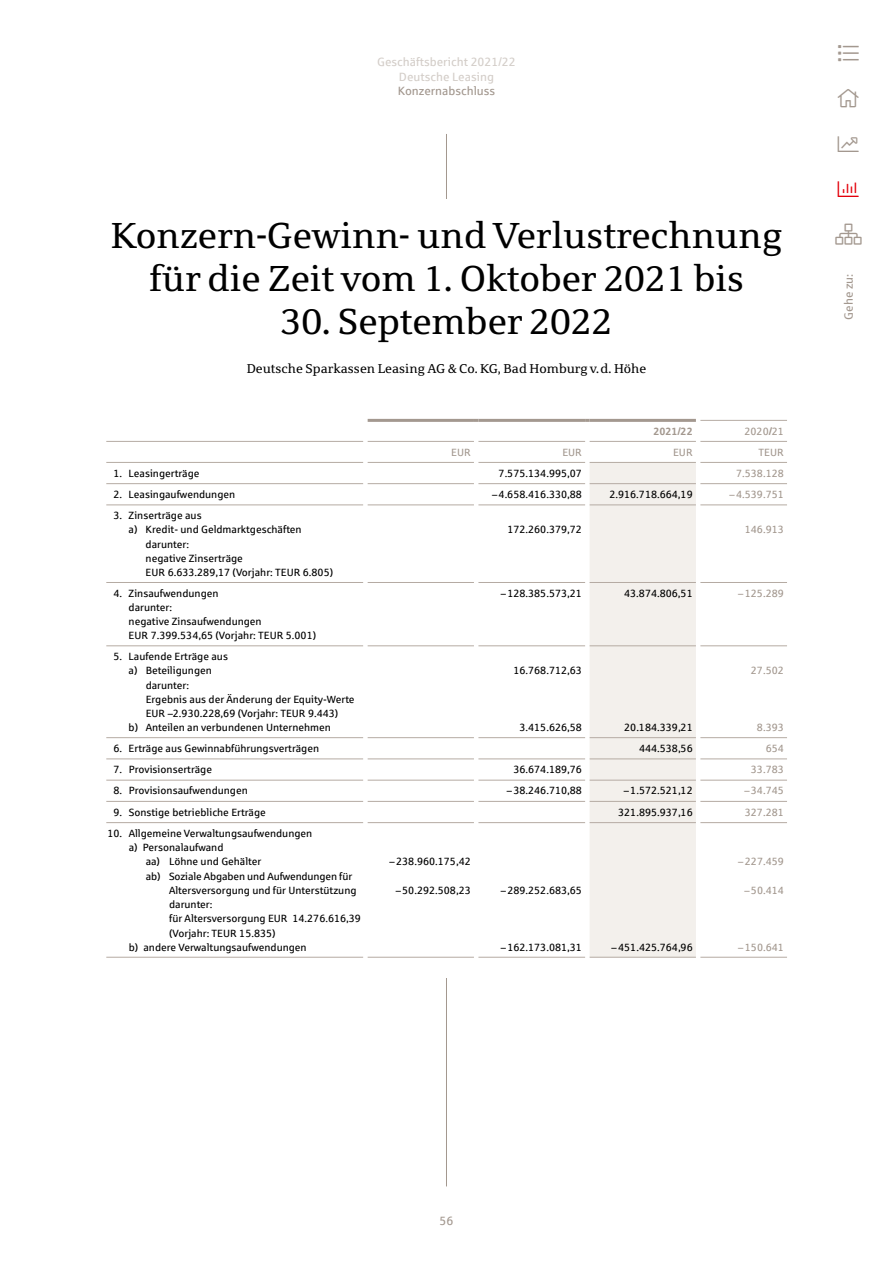
<style>
.page{position:relative;width:893px;height:1263px;background:#fff}
.page>*{position:absolute;margin:0;border:0;box-sizing:border-box;transform-origin:0 0}
.t1{font:36px/43.2px "Sparkasse Serif";color:#000;text-align:center}
.t2{font:300 21px "Font Awesome 5 Pro";color:#a3988f}
.t3{font:12.75px "Sparkasse Serif";color:#000}
.t4{font:12px/14.4px "Sparkasse Rg";color:#d4cec9;text-align:center}
.t5{font:12px "Sparkasse Rg";color:#a3988f}
.t6{font:10.5px/14.2px "Sparkasse Rg";color:#000}
.t7{font:10.5px "Sparkasse Rg";color:#a3988f}
.t8{font:700 10.5px "Sparkasse Rg";color:#a3988f}
.s1{font-weight:700}
</style>
<div class="page">
<hr style="left:446px;top:134px;width:1px;height:1052px;background:#a3988f">
<div style="left:425px;top:200px;width:43px;height:778px;background:#fff"></div>
<div style="left:590px;top:463px;width:106px;height:494px;background:#f3f0ec"></div>
<hr style="left:700px;top:420px;width:87px;height:1px;background:#b5aba3">
<hr style="left:106px;top:441px;width:257px;height:1px;background:#b5aba3">
<hr style="left:368px;top:441px;width:106px;height:1px;background:#b5aba3">
<hr style="left:478px;top:441px;width:107px;height:1px;background:#b5aba3">
<hr style="left:590px;top:441px;width:106px;height:1px;background:#b5aba3">
<hr style="left:700px;top:441px;width:87px;height:1px;background:#b5aba3">
<hr style="left:106px;top:462px;width:257px;height:1px;background:#b5aba3">
<hr style="left:368px;top:462px;width:106px;height:1px;background:#b5aba3">
<hr style="left:478px;top:462px;width:107px;height:1px;background:#b5aba3">
<hr style="left:590px;top:462px;width:106px;height:1px;background:#b5aba3">
<hr style="left:700px;top:462px;width:87px;height:1px;background:#b5aba3">
<hr style="left:106px;top:483px;width:257px;height:1px;background:#b5aba3">
<hr style="left:106px;top:504px;width:257px;height:1px;background:#b5aba3">
<hr style="left:106px;top:582px;width:257px;height:1px;background:#b5aba3">
<hr style="left:106px;top:645px;width:257px;height:1px;background:#b5aba3">
<hr style="left:106px;top:737px;width:257px;height:1px;background:#b5aba3">
<hr style="left:106px;top:758px;width:257px;height:1px;background:#b5aba3">
<hr style="left:106px;top:780px;width:257px;height:1px;background:#b5aba3">
<hr style="left:106px;top:801px;width:257px;height:1px;background:#b5aba3">
<hr style="left:106px;top:822px;width:257px;height:1px;background:#b5aba3">
<hr style="left:368px;top:483px;width:106px;height:1px;background:#b5aba3">
<hr style="left:368px;top:504px;width:106px;height:1px;background:#b5aba3">
<hr style="left:368px;top:582px;width:106px;height:1px;background:#b5aba3">
<hr style="left:368px;top:645px;width:106px;height:1px;background:#b5aba3">
<hr style="left:368px;top:737px;width:106px;height:1px;background:#b5aba3">
<hr style="left:368px;top:758px;width:106px;height:1px;background:#b5aba3">
<hr style="left:368px;top:780px;width:106px;height:1px;background:#b5aba3">
<hr style="left:368px;top:801px;width:106px;height:1px;background:#b5aba3">
<hr style="left:368px;top:822px;width:106px;height:1px;background:#b5aba3">
<hr style="left:478px;top:483px;width:107px;height:1px;background:#b5aba3">
<hr style="left:478px;top:504px;width:107px;height:1px;background:#b5aba3">
<hr style="left:478px;top:582px;width:107px;height:1px;background:#b5aba3">
<hr style="left:478px;top:645px;width:107px;height:1px;background:#b5aba3">
<hr style="left:478px;top:737px;width:107px;height:1px;background:#b5aba3">
<hr style="left:478px;top:758px;width:107px;height:1px;background:#b5aba3">
<hr style="left:478px;top:780px;width:107px;height:1px;background:#b5aba3">
<hr style="left:478px;top:801px;width:107px;height:1px;background:#b5aba3">
<hr style="left:478px;top:822px;width:107px;height:1px;background:#b5aba3">
<hr style="left:590px;top:483px;width:106px;height:1px;background:#b5aba3">
<hr style="left:590px;top:504px;width:106px;height:1px;background:#b5aba3">
<hr style="left:590px;top:582px;width:106px;height:1px;background:#b5aba3">
<hr style="left:590px;top:645px;width:106px;height:1px;background:#b5aba3">
<hr style="left:590px;top:737px;width:106px;height:1px;background:#b5aba3">
<hr style="left:590px;top:758px;width:106px;height:1px;background:#b5aba3">
<hr style="left:590px;top:780px;width:106px;height:1px;background:#b5aba3">
<hr style="left:590px;top:801px;width:106px;height:1px;background:#b5aba3">
<hr style="left:590px;top:822px;width:106px;height:1px;background:#b5aba3">
<hr style="left:700px;top:483px;width:87px;height:1px;background:#b5aba3">
<hr style="left:700px;top:504px;width:87px;height:1px;background:#b5aba3">
<hr style="left:700px;top:582px;width:87px;height:1px;background:#b5aba3">
<hr style="left:700px;top:645px;width:87px;height:1px;background:#b5aba3">
<hr style="left:700px;top:737px;width:87px;height:1px;background:#b5aba3">
<hr style="left:700px;top:758px;width:87px;height:1px;background:#b5aba3">
<hr style="left:700px;top:780px;width:87px;height:1px;background:#b5aba3">
<hr style="left:700px;top:801px;width:87px;height:1px;background:#b5aba3">
<hr style="left:700px;top:822px;width:87px;height:1px;background:#b5aba3">
<hr style="left:106px;top:957px;width:257px;height:1px;background:#b5aba3">
<hr style="left:368px;top:957px;width:106px;height:1px;background:#b5aba3">
<hr style="left:478px;top:957px;width:107px;height:1px;background:#b5aba3">
<hr style="left:700px;top:957px;width:87px;height:1px;background:#b5aba3">
<hr style="left:590px;top:957px;width:106px;height:1px;background:#b5aba3">
<hr style="left:368px;top:419px;width:106px;height:3px;background:#a3988f">
<svg style="left:474px;top:419px;width:4px;height:3px"></svg>
<hr style="left:478px;top:419px;width:107px;height:3px;background:#a3988f">
<svg style="left:585px;top:419px;width:5px;height:3px"></svg>
<hr style="left:590px;top:419px;width:106px;height:3px;background:#a3988f">
<p class="t4" style="left:377px;top:55px;width:140px">Geschäftsbericht 2021/22<br>Deutsche Leasing</p>
<p class="t5" style="left:398px;top:84px;width:99px">Konzernabschluss</p>
<h1 class="t1" style="left:111px;top:213px;width:673px">Konzern-Gewinn- und Verlustrechnung für die Zeit vom 1. Oktober 2021 bis</h1>
<h1 class="t1" style="left:281px;top:300px;width:333px">30. September 2022</h1>
<p class="t3" style="left:247px;top:361px;width:401px">Deutsche Sparkassen Leasing AG &amp; Co. KG, Bad Homburg v.d. Höhe</p>
<p class="t8" style="left:653px;top:424px;width:41px">2021/22</p>
<p class="t7" style="left:744px;top:424px;width:41px">2020<span class="s1">/</span>21</p>
<p class="t7" style="left:451px;top:445px;width:21px">EUR</p>
<p class="t7" style="left:562px;top:445px;width:21px">EUR</p>
<p class="t7" style="left:673px;top:445px;width:21px">EUR</p>
<p class="t7" style="left:759px;top:445px;width:27px">TEUR</p>
<p class="t6" style="left:113px;top:466px;width:88px">1. Leasingerträge</p>
<p class="t6" style="left:499px;top:466px;width:85px">7.575.134.995,07</p>
<p class="t7" style="left:736px;top:466px;width:49px">7.538.128</p>
<p class="t6" style="left:113px;top:487px;width:123px">2. Leasingaufwendungen</p>
<p class="t6" style="left:492px;top:487px;width:91px">–4.658.416.330,88</p>
<p class="t6" style="left:609px;top:487px;width:85px">2.916.718.664,19</p>
<p class="t7" style="left:729px;top:488px;width:56px">–4.539.751</p>
<p class="t6" style="left:113px;top:508px;width:90px">3. Zinserträge aus</p>
<p class="t6" style="left:129px;top:522px;width:175px">a) Kredit- und Geldmarktgeschäften</p>
<p class="t6" style="left:146px;top:536px;width:45px">darunter:</p>
<p class="t6" style="left:146px;top:551px;width:99px">negative Zinserträge</p>
<p class="t6" style="left:146px;top:565px;width:189px">EUR 6.633.289,17 (Vorjahr: TEUR 6.805)</p>
<p class="t6" style="left:507px;top:522px;width:76px">172.260.379,72</p>
<p class="t7" style="left:745px;top:523px;width:41px">146.913</p>
<p class="t6" style="left:129px;top:586px;width:189px;text-indent:-15px">4. Zinsaufwendungen<br>darunter:<br>negative Zinsaufwendungen<br>EUR 7.399.534,65 (Vorjahr: TEUR 5.001)</p>
<p class="t6" style="left:501px;top:586px;width:83px">–128.385.573,21</p>
<p class="t6" style="left:624px;top:586px;width:70px">43.874.806,51</p>
<p class="t7" style="left:738px;top:587px;width:47px">–125.289</p>
<p class="t6" style="left:113px;top:649px;width:116px">5. Laufende Erträge aus</p>
<p class="t6" style="left:129px;top:663px;width:85px">a) Beteiligungen</p>
<p class="t6" style="left:146px;top:677px;width:45px">darunter:</p>
<p class="t6" style="left:146px;top:692px;width:210px">Ergebnis aus der Änderung der Equity-Werte</p>
<p class="t6" style="left:146px;top:706px;width:194px">EUR –2.930.228,69 (Vorjahr: TEUR 9.443)</p>
<p class="t6" style="left:129px;top:720px;width:204px">b) Anteilen an verbundenen Unternehmen</p>
<p class="t6" style="left:513px;top:663px;width:70px">16.768.712,63</p>
<p class="t7" style="left:751px;top:664px;width:34px">27.502</p>
<p class="t6" style="left:519px;top:720px;width:64px">3.415.626,58</p>
<p class="t6" style="left:624px;top:720px;width:70px">20.184.339,21</p>
<p class="t7" style="left:757px;top:721px;width:28px">8.393</p>
<p class="t6" style="left:113px;top:741px;width:207px">6. Erträge aus Gewinnabführungsverträgen</p>
<p class="t6" style="left:639px;top:741px;width:55px">444.538,56</p>
<p class="t7" style="left:766px;top:742px;width:20px">654</p>
<p class="t6" style="left:113px;top:762px;width:100px">7. Provisionserträge</p>
<p class="t6" style="left:513px;top:762px;width:70px">36.674.189,76</p>
<p class="t7" style="left:751px;top:763px;width:34px">33.783</p>
<p class="t6" style="left:113px;top:783px;width:136px">8. Provisionsaufwendungen</p>
<p class="t6" style="left:507px;top:783px;width:77px">–38.246.710,88</p>
<p class="t6" style="left:624px;top:783px;width:71px">–1.572.521,12</p>
<p class="t7" style="left:744px;top:784px;width:41px">–34.745</p>
<p class="t6" style="left:113px;top:804px;width:154px">9. Sonstige betriebliche Erträge</p>
<p class="t6" style="left:618px;top:804px;width:76px">321.895.937,16</p>
<p class="t7" style="left:745px;top:805px;width:41px">327.281</p>
<p class="t6" style="left:107px;top:826px;width:206px">10. Allgemeine Verwaltungsaufwendungen</p>
<p class="t6" style="left:129px;top:840px;width:96px">a) Personalaufwand</p>
<p class="t6" style="left:146px;top:854px;width:117px">aa) Löhne und Gehälter</p>
<p class="t6" style="left:146px;top:868px;width:208px">ab) Soziale Abgaben und Aufwendungen für</p>
<p class="t6" style="left:169px;top:883px;width:189px">Altersversorgung und für Unterstützung</p>
<p class="t6" style="left:169px;top:897px;width:45px">darunter:</p>
<p class="t6" style="left:169px;top:911px;width:193px">für Altersversorgung EUR 14.276.616,39</p>
<p class="t6" style="left:169px;top:925px;width:108px">(Vorjahr: TEUR 15.835)</p>
<p class="t6" style="left:129px;top:940px;width:180px">b) andere Verwaltungsaufwendungen</p>
<p class="t7" style="left:738px;top:855px;width:47px">–227.459</p>
<p class="t7" style="left:744px;top:884px;width:41px">–50.414</p>
<p class="t6" style="left:390px;top:854px;width:83px">–238.960.175,42</p>
<p class="t6" style="left:396px;top:883px;width:77px">–50.292.508,23</p>
<p class="t6" style="left:501px;top:883px;width:83px">–289.252.683,65</p>
<p class="t6" style="left:501px;top:940px;width:83px">–162.173.081,31</p>
<p class="t6" style="left:612px;top:940px;width:83px">–451.425.764,96</p>
<p class="t7" style="left:738px;top:941px;width:47px">–150.641</p>
<h2 class="t2" style="left:838px;top:42px;width:22px">●▲▼</h2>
<h2 class="t2" style="left:838px;top:133px;width:22px">▼●■</h2>
<p class="t5" style="left:841px;top:320px;width:48px;rotate:-90deg">Gehe zu:</p>
<p class="t5" style="left:440px;top:1213px;width:15px">56</p>
</div>
